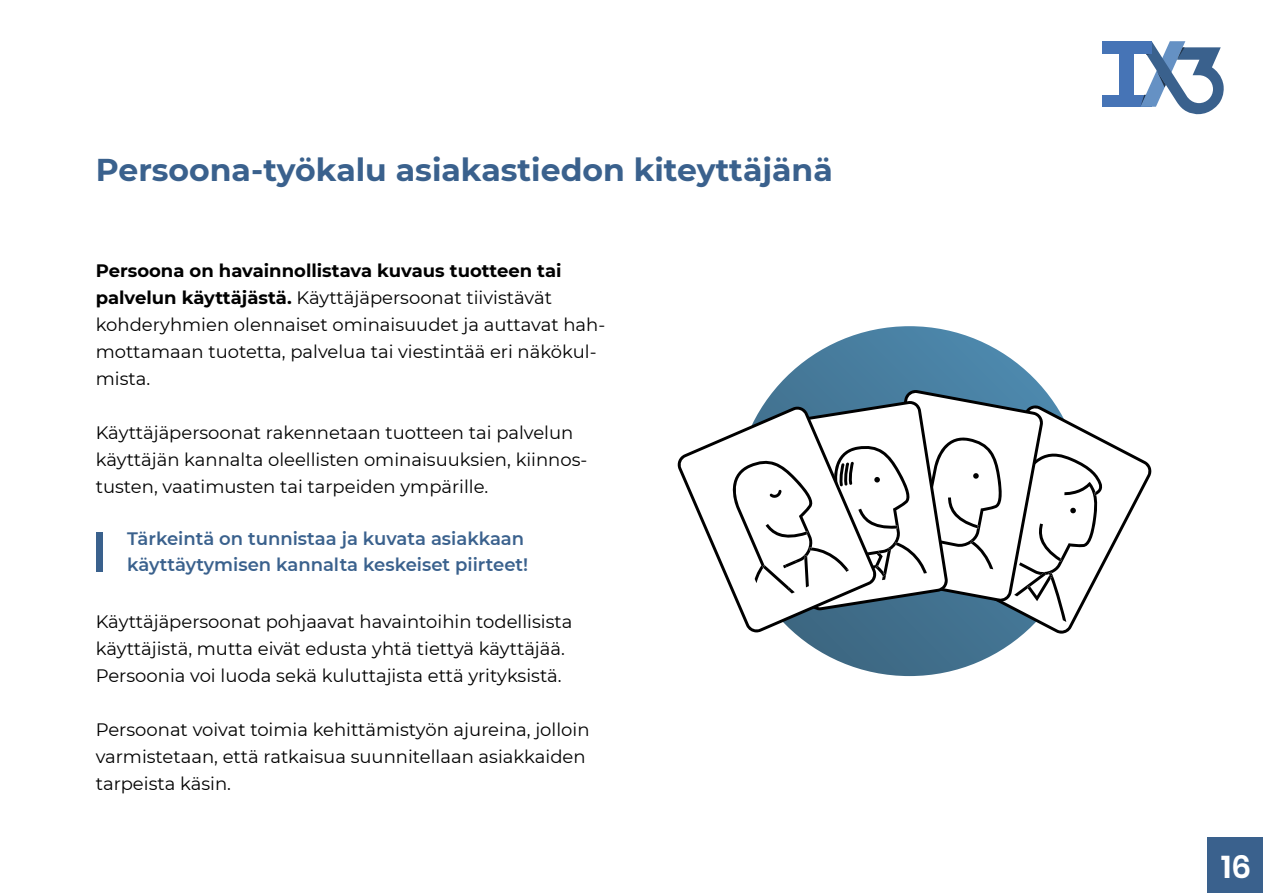
<style>
.page{position:relative;width:1263px;height:893px;background:#fff}
.page>*{position:absolute;margin:0;border:0;box-sizing:border-box;transform-origin:0 0}
.t1{font:700 31.5px "Montserrat";color:#3a618d}
.t2{font:600 31.5px "Poppins";color:#fff}
.t3{font:18px/27px "Montserrat";color:#000}
.t4{font:600 18px/25.5px "Montserrat";color:#3a618d}
.s1{font-weight:700}
</style>
<div class="page">
<div style="left:1208px;top:838px;width:55px;height:55px;background:#3a618d"></div>
<div style="left:1102px;top:95px;width:50px;height:12px;background:#4674b6"></div>
<div style="left:1119px;top:50px;width:15px;height:48px;background:#4674b6"></div>
<div style="left:1102px;top:41px;width:44px;height:12px;background:#4674b6"></div>
<svg style="left:1140px;top:41px;width:84px;height:73px"></svg>
<div style="left:96px;top:532px;width:6px;height:40px;background:#3a618d"></div>
<svg style="left:734px;top:326px;width:350px;height:350px;background:#467a9a"></svg>
<svg style="left:945px;top:438px;width:207px;height:196px"></svg>
<svg style="left:678px;top:389px;width:424px;height:243px"></svg>
<h1 class="t1" style="left:96px;top:148px;width:738px">Persoona-työkalu asiakastiedon kiteyttäjänä</h1>
<p class="t3" style="left:96px;top:257px;width:511px"><span class="s1">Persoona on havainnollistava kuvaus tuotteen tai palvelun käyttäjästä.</span> Käyttäjäpersoonat tiivistävät kohderyhmien olennaiset ominaisuudet ja auttavat hah&shy;mottamaan tuotetta, palvelua tai viestintää eri näkökul&shy;mista.</p>
<p class="t3" style="left:96px;top:419px;width:493px">Käyttäjäpersoonat rakennetaan tuotteen tai palvelun käyttäjän kannalta oleellisten ominaisuuksien, kiinnos&shy;tusten, vaatimusten tai tarpeiden ympärille.</p>
<p class="t4" style="left:127px;top:525px;width:402px">Tärkeintä on tunnistaa ja kuvata asiakkaan käyttäytymisen kannalta keskeiset piirteet!</p>
<p class="t3" style="left:96px;top:608px;width:478px">Käyttäjäpersoonat pohjaavat havaintoihin todellisista käyttäjistä, mutta eivät edusta yhtä tiettyä käyttäjää.<br>Persoonia voi luoda sekä kuluttajista että yrityksistä.</p>
<p class="t3" style="left:96px;top:716px;width:495px">Persoonat voivat toimia kehittämistyön ajureina, jolloin varmistetaan, että ratkaisua suunnitellaan asiakkaiden tarpeista käsin.</p>
<h1 class="t2" style="left:1221px;top:848px;width:32px">16</h1>
</div>
